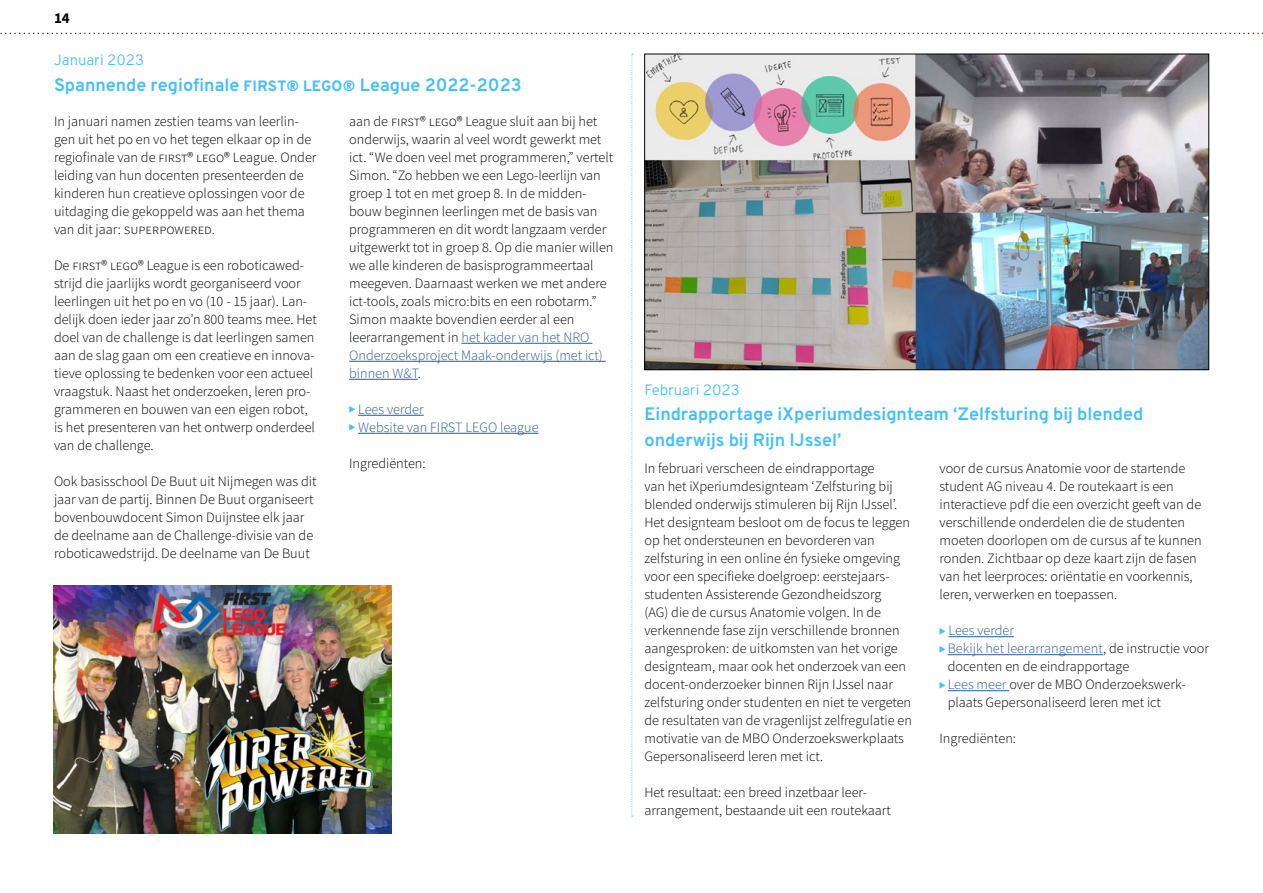
<style>
.page{position:relative;width:1263px;height:893px;background:#fff}
.page>*{position:absolute;margin:0;border:0;box-sizing:border-box;transform-origin:0 0}
.Tussenkop{font:700 18px/25.5px "Overpass";color:#43bffd}
.chapeau_highlights{font:300 15px "Overpass";color:#43bffd}
.t1{font:700 15px "Source Sans Pro";color:#000}
.Normaal_12_pt_interlinie{font:300 14.25px/18px "Source Sans Pro";color:#000}
.Normaal_12_pt_interlinie-2{font:300 14.25px "Source Sans Pro";color:#275b9b}
.s1{font-weight:800;font-size:15px}
.s2{color:#275b9b}
.s3{font-family:"New Zapf";font-weight:400;font-size:8.25px;color:#43bffd}
</style>
<div class="page">
<img style="left:646px;top:56px;width:561px;height:312px">
<img style="left:54px;top:586px;width:337px;height:248px">
<svg style="left:631px;top:54px;width:2px;height:763px"></svg>
<hr style="left:948px;top:636px;width:66px;height:1px;background:#275b9b">
<hr style="left:948px;top:654px;width:155px;height:1px;background:#275b9b">
<hr style="left:948px;top:690px;width:61px;height:1px;background:#275b9b">
<hr style="left:461px;top:343px;width:131px;height:1px;background:#275b9b">
<hr style="left:349px;top:361px;width:257px;height:1px;background:#275b9b">
<hr style="left:349px;top:379px;width:69px;height:1px;background:#275b9b">
<hr style="left:358px;top:415px;width:66px;height:1px;background:#275b9b">
<hr style="left:358px;top:433px;width:180px;height:1px;background:#275b9b">
<svg style="left:0;top:33px;width:1263px;height:1px"></svg>
<p class="t1" style="left:54px;top:8px;width:17px">14</p>
<p class="chapeau_highlights" style="left:54px;top:51px;width:92px">Januari 2023</p>
<p class="Tussenkop" style="left:54px;top:72px;width:469px">Spannende regiofinale <span class="s1">FIRST® LEGO®</span> League 2022-2023</p>
<p class="Normaal_12_pt_interlinie" style="left:54px;top:112px;width:264px">In januari namen zestien teams van leerlin&shy;gen uit het po en vo het tegen elkaar op in de regiofinale van de FIRST® LEGO® League. Onder leiding van hun docenten presenteerden de kinderen hun creatieve oplossingen voor de uitdaging die gekoppeld was aan het thema van dit jaar: SUPERPOWERED.</p>
<p class="Normaal_12_pt_interlinie" style="left:54px;top:256px;width:264px">De FIRST® LEGO® League is een roboticawed&shy;strijd die jaarlijks wordt georganiseerd voor leerlingen uit het po en vo (10 - 15 jaar). Lan&shy;delijk doen ieder jaar zo’n 800 teams mee. Het doel van de challenge is dat leerlingen samen aan de slag gaan om een creatieve en innova&shy;tieve oplossing te bedenken voor een actueel vraagstuk. Naast het onderzoeken, leren pro&shy;grammeren en bouwen van een eigen robot, is het presenteren van het ontwerp onderdeel van de challenge.</p>
<p class="Normaal_12_pt_interlinie" style="left:54px;top:472px;width:264px">Ook basisschool De Buut uit Nijmegen was dit jaar van de partij. Binnen De Buut organiseert bovenbouwdocent Simon Duijnstee elk jaar de deelname aan de Challenge-divisie van de roboticawedstrijd. De deelname van De Buut</p>
<p class="Normaal_12_pt_interlinie" style="left:349px;top:112px;width:266px">aan de FIRST® LEGO® League sluit aan bij het onderwijs, waarin al veel wordt gewerkt met ict. “We doen veel met programmeren,” vertelt Simon. “Zo hebben we een Lego-leerlijn van groep 1 tot en met groep 8. In de midden&shy;bouw beginnen leerlingen met de basis van programmeren en dit wordt langzaam verder uitgewerkt tot in groep 8. Op die manier willen we alle kinderen de basisprogrammeertaal meegeven. Daarnaast werken we met andere ict-tools, zoals micro:bits en een robotarm.” Simon maakte bovendien eerder al een leerarrangement in <span class="s2">het kader van het NRO Onderzoeksproject Maak-onderwijs (met ict) binnen W&amp;T</span>.</p>
<p class="Normaal_12_pt_interlinie-2" style="left:349px;top:400px;width:76px"><span class="s3">&gt;</span> Lees verder</p>
<p class="Normaal_12_pt_interlinie-2" style="left:349px;top:418px;width:191px"><span class="s3">&gt;</span> Website van FIRST LEGO league</p>
<p class="Normaal_12_pt_interlinie" style="left:349px;top:454px;width:78px">Ingrediënten:</p>
<p class="chapeau_highlights" style="left:644px;top:380px;width:97px">Februari 2023</p>
<p class="Tussenkop" style="left:644px;top:401px;width:500px">Eindrapportage iXperiumdesignteam ‘Zelfsturing bij blended onderwijs bij Rijn IJssel’</p>
<p class="Normaal_12_pt_interlinie" style="left:644px;top:460px;width:269px">In februari verscheen de eindrapportage<br>van het iXperiumdesignteam ‘Zelfsturing bij blended onderwijs stimuleren bij Rijn IJssel’.<br>Het designteam besloot om de focus te leggen op het ondersteunen en bevorderen van zelfsturing in een online én fysieke omgeving voor een specifieke doelgroep: eerstejaars&shy;studenten Assisterende Gezondheidszorg<br>(AG) die de cursus Anatomie volgen. In de verkennende fase zijn verschillende bronnen aangesproken: de uitkomsten van het vorige designteam, maar ook het onderzoek van een docent-onderzoeker binnen Rijn IJssel naar zelfsturing onder studenten en niet te vergeten de resultaten van de vragenlijst zelfregulatie en motivatie van de MBO Onderzoekswerkplaats Gepersonaliseerd leren met ict.</p>
<p class="Normaal_12_pt_interlinie" style="left:644px;top:784px;width:248px">Het resultaat: een breed inzetbaar leer&shy;arrangement, bestaande uit een routekaart</p>
<p class="Normaal_12_pt_interlinie" style="left:939px;top:460px;width:264px">voor de cursus Anatomie voor de startende student AG niveau 4. De routekaart is een interactieve pdf die een overzicht geeft van de verschillende onderdelen die de studenten moeten doorlopen om de cursus af te kunnen ronden. Zichtbaar op deze kaart zijn de fasen van het leerproces: oriëntatie en voorkennis, leren, verwerken en toepassen.</p>
<p class="Normaal_12_pt_interlinie-2" style="left:939px;top:622px;width:76px"><span class="s3">&gt;</span> Lees verder</p>
<p class="Normaal_12_pt_interlinie" style="left:948px;top:640px;width:263px;text-indent:-8px"><span class="s3">&gt;</span> <span class="s2">Bekijk het leerarrangement</span>, de instructie voor docenten en de eindrapportage</p>
<p class="Normaal_12_pt_interlinie" style="left:948px;top:676px;width:239px;text-indent:-8px"><span class="s3">&gt;</span> <span class="s2">Lees meer</span> over de MBO Onderzoekswerk&shy;plaats Gepersonaliseerd leren met ict</p>
<p class="Normaal_12_pt_interlinie" style="left:939px;top:730px;width:78px">Ingrediënten:</p>
</div>
